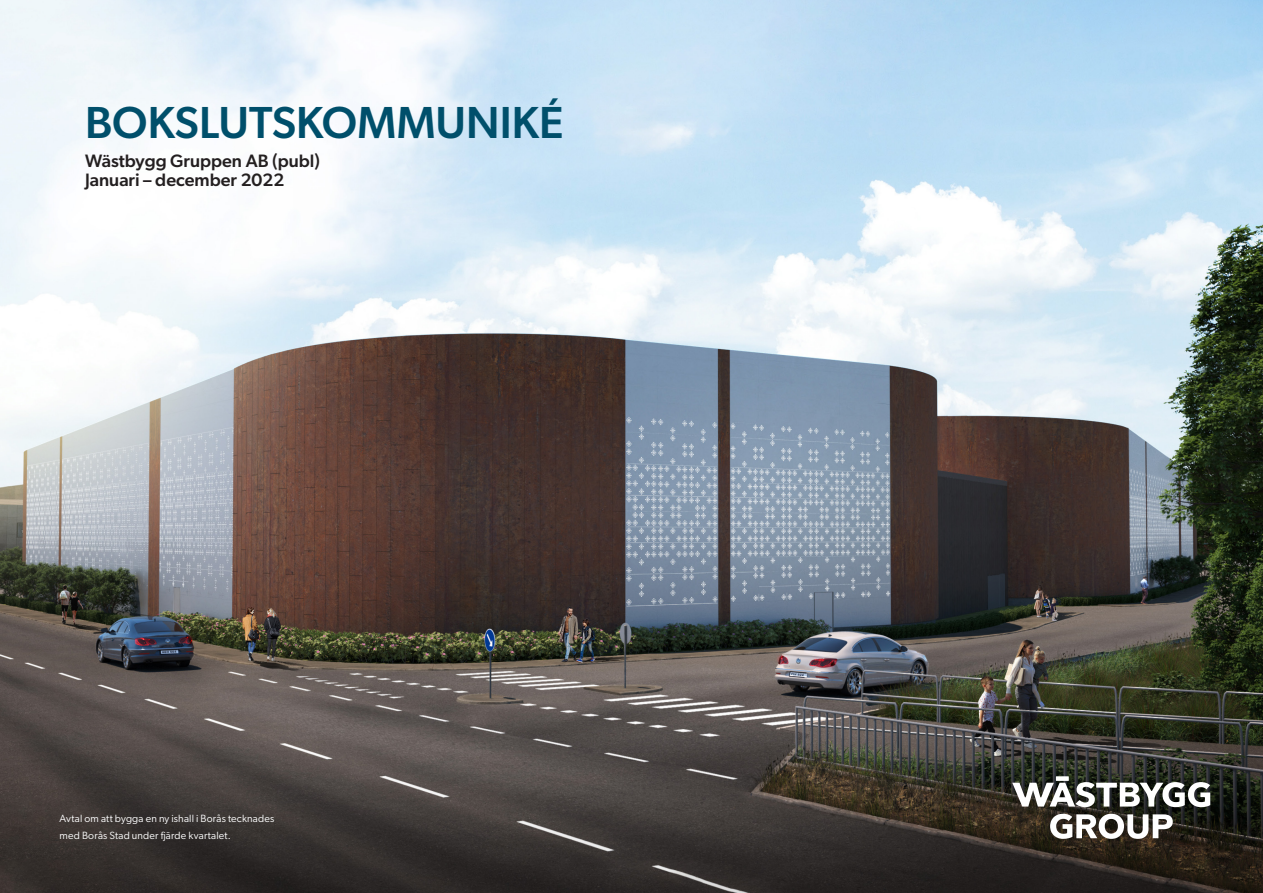
<style>
.page{position:relative;width:1263px;height:893px;background:#fff}
.page>*{position:absolute;margin:0;border:0;box-sizing:border-box;transform-origin:0 0}
.t1{font:500 45px "Gibson";color:#004f6b}
.t2{font:500 18px "Gibson";color:#231f20}
.t3{font:10.5px "Gibson";letter-spacing:.02em;color:#fff}
</style>
<div class="page">
<img style="left:0;top:0;width:1263px;height:893px">
<div style="left:1056px;top:776px;width:13px;height:5px;background:#fff"></div>
<svg style="left:1012px;top:782px;width:198px;height:57px"></svg>
<p class="t1" style="left:85px;top:96px;width:480px">BOKSLUTSKOMMUNIKÉ</p>
<p class="t2" style="left:85px;top:150px;width:236px">Wästbygg Gruppen AB (publ)</p>
<p class="t2" style="left:85px;top:169px;width:201px">Januari – december 2022</p>
<p class="t3" style="left:60px;top:812px;width:216px">Avtal om att bygga en ny ishall i Borås tecknades</p>
<p class="t3" style="left:60px;top:829px;width:173px">med Borås Stad under fjärde kvartalet.</p>
</div>
